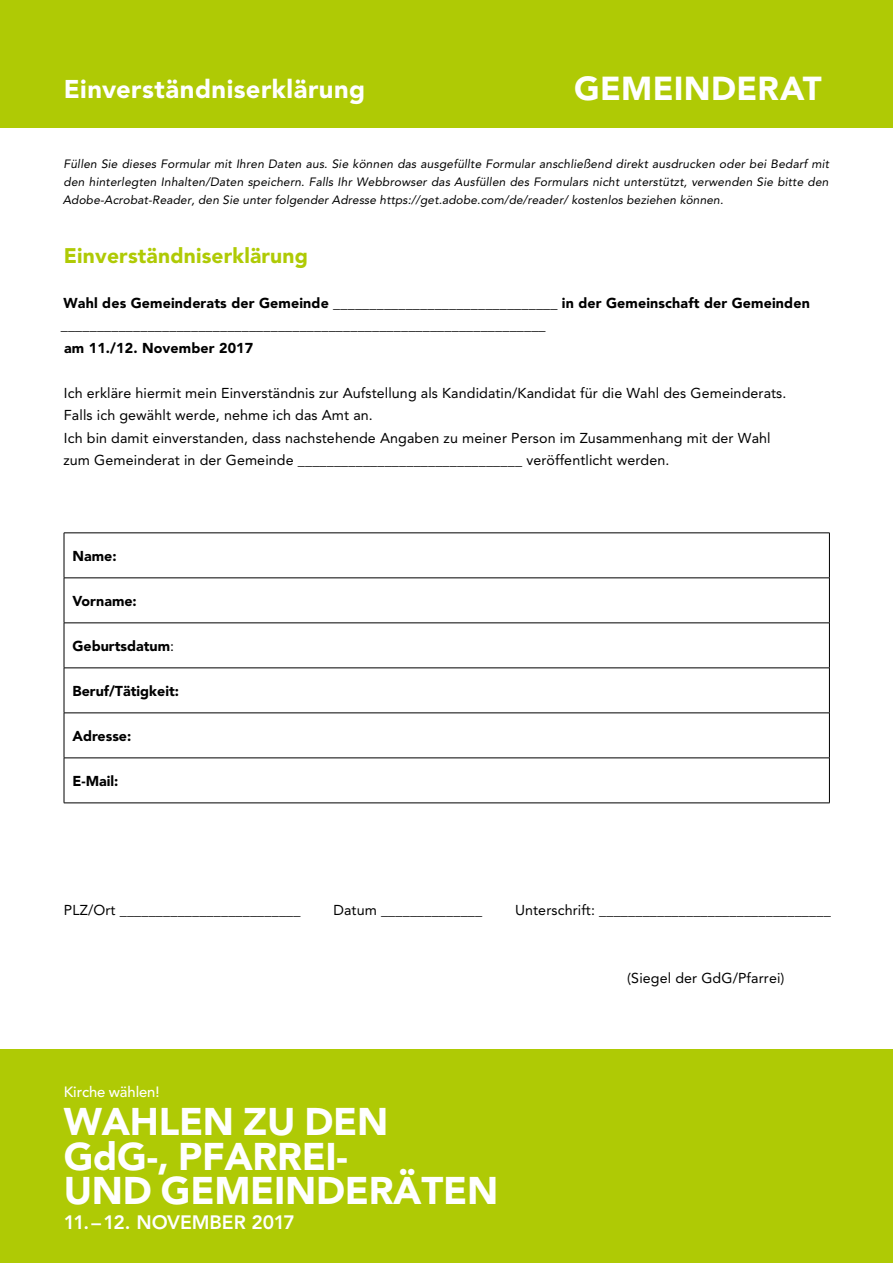
<style>
.page{position:relative;width:893px;height:1263px;background:#fff}
.page>*{position:absolute;margin:0;border:0;box-sizing:border-box;transform-origin:0 0}
.t1{font:900 38.25px/34.8px "Avenir";letter-spacing:-.005em;color:#fff}
.t2{font:900 33px "Avenir";letter-spacing:.01em;color:#fff}
.t3{font:900 25.5px "Avenir";letter-spacing:.02em;color:#fff}
.t4{font:900 21px "Avenir";letter-spacing:.01em;color:#afca05}
.t5{font:800 19.2px "Avenir";letter-spacing:-.005em;color:#fff}
.t6{font:500 14.85px "Avenir";letter-spacing:-.005em;color:#fff}
.t7{font:14.25px/22.5px "Avenir";letter-spacing:.01em;color:#000}
.t8{font:900 14.25px "Avenir";color:#000}
.t9{font:italic 12px/18px "Avenir";letter-spacing:.01em;color:#000;text-align:justify}
.s1{font-weight:900}
.s2{font-weight:400}
</style>
<div class="page">
<div style="left:0;top:0;width:893px;height:128px;background:#afca05"></div>
<div style="left:0;top:1049px;width:893px;height:214px;background:#afca05"></div>
<hr style="left:64px;top:533px;width:766px;height:1px;background:#000">
<hr style="left:64px;top:533px;width:1px;height:45px;background:#000">
<hr style="left:829px;top:533px;width:1px;height:45px;background:#000">
<hr style="left:64px;top:578px;width:766px;height:1px;background:#000">
<hr style="left:64px;top:578px;width:1px;height:45px;background:#000">
<hr style="left:829px;top:578px;width:1px;height:45px;background:#000">
<hr style="left:64px;top:623px;width:766px;height:1px;background:#000">
<hr style="left:64px;top:623px;width:1px;height:45px;background:#000">
<hr style="left:829px;top:623px;width:1px;height:45px;background:#000">
<hr style="left:64px;top:668px;width:766px;height:1px;background:#000">
<hr style="left:64px;top:668px;width:1px;height:45px;background:#000">
<hr style="left:829px;top:668px;width:1px;height:45px;background:#000">
<hr style="left:64px;top:713px;width:766px;height:1px;background:#000">
<hr style="left:64px;top:713px;width:1px;height:45px;background:#000">
<hr style="left:829px;top:713px;width:1px;height:45px;background:#000">
<hr style="left:64px;top:758px;width:766px;height:1px;background:#000">
<hr style="left:64px;top:758px;width:1px;height:45px;background:#000">
<hr style="left:829px;top:758px;width:1px;height:45px;background:#000">
<hr style="left:64px;top:803px;width:766px;height:1px;background:#000">
<h3 class="t3" style="left:64px;top:74px;width:303px">Einverständniserklärung</h3>
<h2 class="t2" style="left:574px;top:68px;width:249px">GEMEINDERAT</h2>
<p class="t9" style="left:63px;top:155px;width:768px">Füllen Sie dieses Formular mit Ihren Daten aus. Sie können das ausgefüllte Formular anschließend direkt ausdrucken oder bei Bedarf mit den hinterlegten Inhalten/Daten speichern. Falls Ihr Webbrowser das Ausfüllen des Formulars nicht unterstützt, verwenden Sie bitte den Adobe-Acrobat-Reader, den Sie unter folgender Adresse https://get.adobe.com/de/reader/ kostenlos beziehen können.</p>
<h3 class="t4" style="left:64px;top:243px;width:246px">Einverständniserklärung</h3>
<p class="t7" style="left:61px;top:291px;width:750px"><span class="s1">Wahl des Gemeinderats der Gemeinde</span> _______________________________ <span class="s1">in der Gemeinschaft der Gemeinden </span>___________________________________________________________________</p>
<p class="t8" style="left:64px;top:339px;width:191px">am 11./12. November 2017</p>
<p class="t7" style="left:63px;top:381px;width:724px">Ich erkläre hiermit mein Einverständnis zur Aufstellung als Kandidatin/Kandidat für die Wahl des Gemeinderats.<br>Falls ich gewählt werde, nehme ich das Amt an.<br>Ich bin damit einverstanden, dass nachstehende Angaben zu meiner Person im Zusammenhang mit der Wahl zum Gemeinderat in der Gemeinde _______________________________ veröffentlicht werden.</p>
<p class="t8" style="left:73px;top:547px;width:46px">Name:</p>
<p class="t8" style="left:73px;top:592px;width:66px">Vorname:</p>
<p class="t8" style="left:73px;top:637px;width:103px">Geburtsdatum<span class="s2">:</span></p>
<p class="t8" style="left:73px;top:682px;width:108px">Beruf/Tätigkeit:</p>
<p class="t8" style="left:73px;top:727px;width:60px">Adresse:</p>
<p class="t8" style="left:73px;top:772px;width:47px">E-Mail:</p>
<p class="t7" style="left:64px;top:899px;width:238px">PLZ/Ort _________________________</p>
<p class="t7" style="left:333px;top:899px;width:150px">Datum ______________</p>
<p class="t7" style="left:515px;top:899px;width:317px">Unterschrift: ________________________________</p>
<p class="t6" style="left:64px;top:1083px;width:97px">Kirche wählen!</p>
<h1 class="t1" style="left:64px;top:1104px;width:436px">WAHLEN ZU DEN<br>GdG-, PFARREI-<br>UND GEMEINDERÄTEN</h1>
<h3 class="t5" style="left:64px;top:1211px;width:233px">11.–12. NOVEMBER 2017</h3>
<p class="t7" style="left:627px;top:966px;width:159px">(Siegel der GdG/Pfarrei)</p>
</div>
